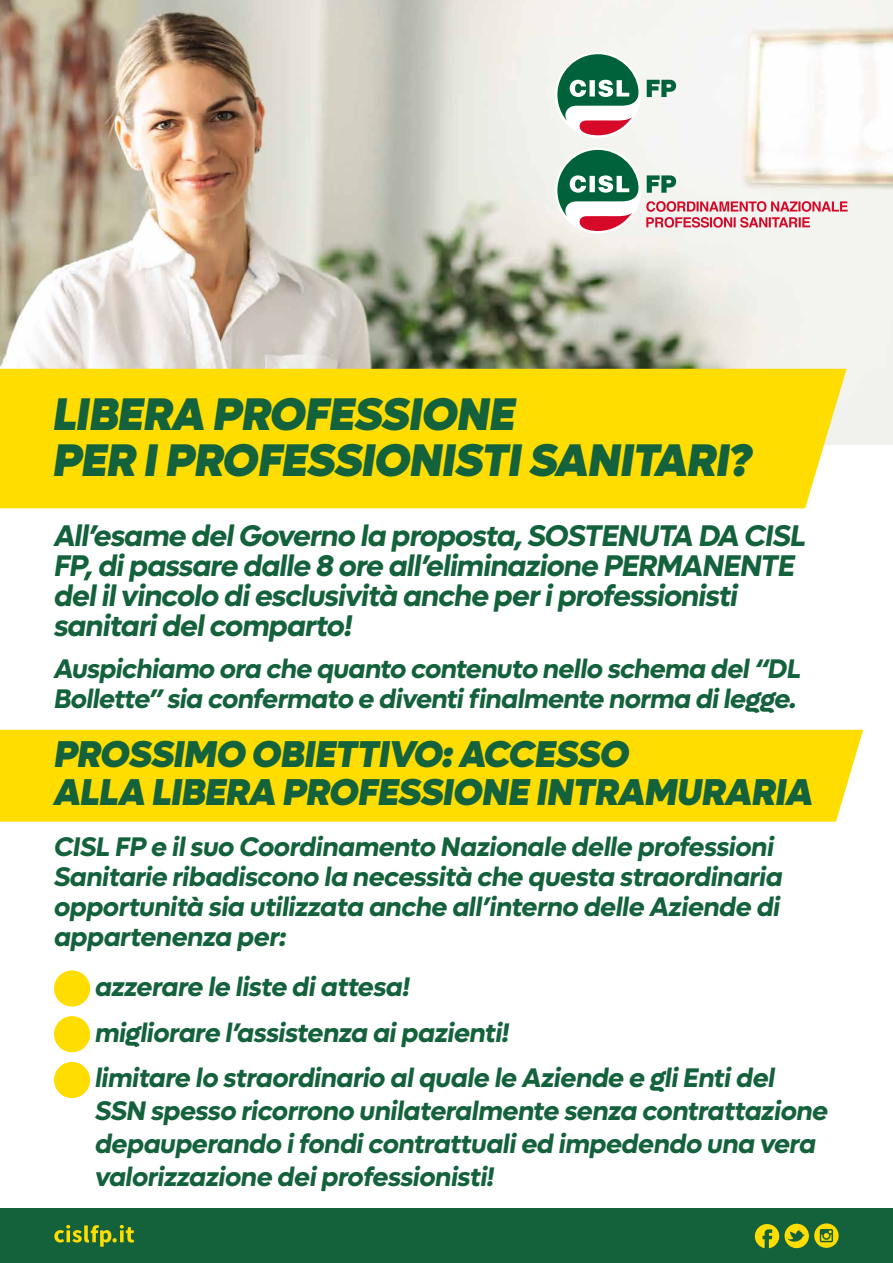
<style>
.page{position:relative;width:893px;height:1263px;background:#fff}
.page>*{position:absolute;margin:0;border:0;box-sizing:border-box;transform-origin:0 0}
.t1{font:italic 900 45.9px/45.9px "Lufga";letter-spacing:-.02em;color:#14623c}
.t2{font:italic 900 37.5px/37.5px "Lufga";letter-spacing:-.02em;color:#14623c}
.t3{font:italic 700 30px/30px "Lufga";letter-spacing:-.03em;color:#14623c}
.t4{font:italic 700 27px/30px "Lufga";letter-spacing:-.02em;color:#14623c}
</style>
<div class="page">
<div style="left:0;top:730px;width:863px;height:92px;background:#fd0"></div>
<div style="left:0;top:1209px;width:893px;height:54px;background:#14623c"></div>
<svg style="left:755px;top:1223px;width:84px;height:25px"></svg>
<svg style="left:54px;top:1225px;width:80px;height:22px"></svg>
<img style="left:0;top:0;width:893px;height:444px">
<div style="left:0;top:369px;width:847px;height:139px;background:#fd0"></div>
<div style="left:54px;top:970px;width:36px;height:36px;background:#fd0;border-radius:50%"></div>
<div style="left:54px;top:1016px;width:36px;height:36px;background:#fd0;border-radius:50%"></div>
<div style="left:54px;top:1062px;width:36px;height:36px;background:#fd0;border-radius:50%"></div>
<div style="left:555px;top:148px;width:86px;height:86px;background:#fff;border-radius:50%"></div>
<svg style="left:557px;top:150px;width:82px;height:81px"></svg>
<svg style="left:647px;top:175px;width:29px;height:18px"></svg>
<svg style="left:646px;top:201px;width:202px;height:27px"></svg>
<div style="left:555px;top:52px;width:86px;height:86px;background:#fff;border-radius:50%"></div>
<svg style="left:557px;top:54px;width:82px;height:81px"></svg>
<svg style="left:647px;top:80px;width:29px;height:17px"></svg>
<h1 class="t1" style="left:53px;top:391px;width:700px">LIBERA PROFESSIONE<br>PER I PROFESSIONISTI SANITARI?</h1>
<p class="t3" style="left:54px;top:520px;width:753px">All’esame del Governo la proposta, SOSTENUTA DA CISL FP, di passare dalle 8 ore all’eliminazione PERMANENTE del il vincolo di esclusività anche per i professionisti sanitari del comparto!</p>
<p class="t4" style="left:54px;top:654px;width:749px">Auspichiamo ora che quanto contenuto nello schema del “DL<br>Bollette” sia confermato e diventi finalmente norma di legge.</p>
<h2 class="t2" style="left:54px;top:735px;width:761px">PROSSIMO OBIETTIVO: ACCESSO<br>ALLA LIBERA PROFESSIONE INTRAMURARIA</h2>
<p class="t4" style="left:54px;top:831px;width:730px">CISL FP e il suo Coordinamento Nazionale delle professioni Sanitarie ribadiscono la necessità che questa straordinaria opportunità sia utilizzata anche all’interno delle Aziende di appartenenza per:</p>
<p class="t4" style="left:95px;top:964px;width:682px;line-height:45.8px">azzerare le liste di attesa!<br>migliorare l’assistenza ai pazienti!<br>limitare lo straordinario al quale le Aziende e gli Enti del</p>
<p class="t4" style="left:95px;top:1094px;width:735px;line-height:33px">SSN spesso ricorrono unilateralmente senza contrattazione depauperando i fondi contrattuali ed impedendo una vera valorizzazione dei professionisti!</p>
</div>
